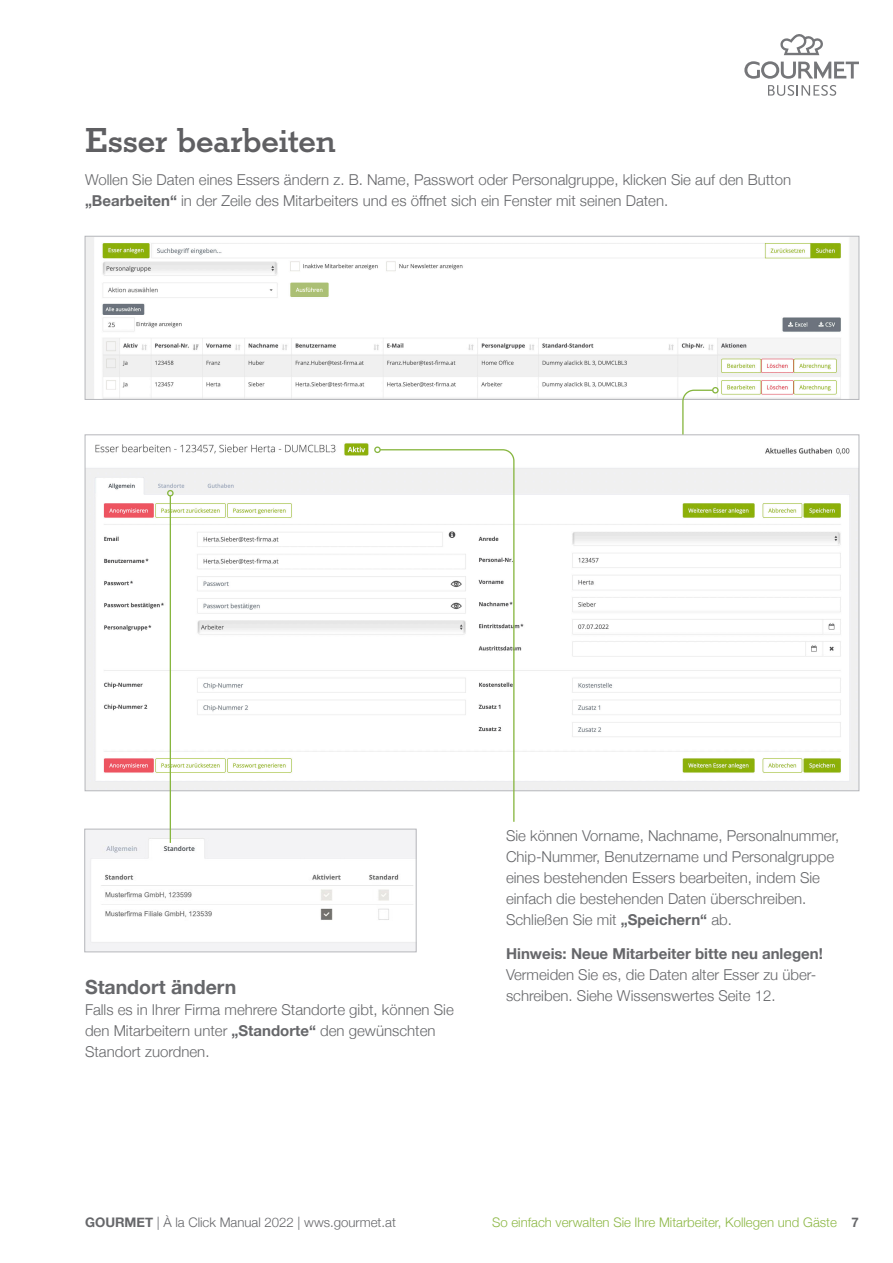
<style>
.page{position:relative;width:893px;height:1263px;background:#fff}
.page>*{position:absolute;margin:0;border:0;box-sizing:border-box;transform-origin:0 0}
.t1{font:500 36px "Stymie";color:#5f5f62}
.t2{font:700 19.5px "Helvetica Neue";color:#66676a}
.t3{font:300 15px/21px "Helvetica Neue";color:#66676a}
.t4{font:700 15px "Helvetica Neue";color:#66676a}
.t5{font:300 13.2px "Helvetica Neue";color:#8db846}
.t6{font:300 13.2px "Helvetica Neue";color:#66676a}
.s1{font-weight:700}
.s2{font-weight:700;color:#66676a}
</style>
<div class="page">
<svg style="left:744px;top:61px;width:115px;height:18px"></svg>
<svg style="left:780px;top:34px;width:43px;height:21px"></svg>
<svg style="left:768px;top:85px;width:68px;height:11px"></svg>
<img style="left:86px;top:831px;width:328px;height:119px">
<div style="left:84px;top:829px;width:332px;height:123px;border:1px solid #b6b7bb"></div>
<img style="left:87px;top:443px;width:770px;height:346px">
<img style="left:87px;top:238px;width:770px;height:160px">
<div style="left:85px;top:236px;width:774px;height:164px;border:1px solid #b6b7bb"></div>
<hr style="left:170px;top:496px;width:1px;height:347px;background:#87b63f">
<div style="left:167px;top:490px;width:7px;height:6px;border:1px solid #87b63f;border-radius:50%"></div>
<svg style="left:379px;top:448px;width:136px;height:374px"></svg>
<div style="left:374px;top:446px;width:7px;height:7px;border:1px solid #87b63f;border-radius:50%"></div>
<svg style="left:682px;top:389px;width:32px;height:47px"></svg>
<div style="left:712px;top:387px;width:7px;height:6px;border:1px solid #87b63f;border-radius:50%"></div>
<h1 class="t1" style="left:85px;top:119px;width:252px">Esser bearbeiten</h1>
<p class="t3" style="left:85px;top:168px;width:708px">Wollen Sie Daten eines Essers ändern z. B. Name, Passwort oder Personalgruppe, klicken Sie auf den Button <span class="s1">„Bearbeiten“</span> in der Zeile des Mitarbeiters und es öffnet sich ein Fenster mit seinen Daten.</p>
<h2 class="t2" style="left:85px;top:972px;width:153px">Standort ändern</h2>
<p class="t3" style="left:85px;top:998px;width:370px">Falls es in Ihrer Firma mehrere Standorte gibt, können Sie den Mitarbeitern unter <span class="s1">„Standorte“</span> den gewünschten<br>Standort zuordnen.</p>
<p class="t3" style="left:506px;top:824px;width:335px">Sie können Vorname, Nachname, Personalnummer, Chip-Nummer, Benutzername und Personalgruppe eines bestehenden Essers bearbeiten, indem Sie einfach die bestehenden Daten überschreiben.<br>Schließen Sie mit <span class="s1">„Speichern“</span> ab.</p>
<p class="t4" style="left:506px;top:942px;width:318px">Hinweis: Neue Mitarbeiter bitte neu anlegen!</p>
<p class="t3" style="left:506px;top:963px;width:312px">Vermeiden Sie es, die Daten alter Esser zu über&shy;schreiben. Siehe Wissenswertes Seite 12.</p>
<p class="t6" style="left:85px;top:1211px;width:312px"><span class="s1">GOURMET</span> | À la Click Manual 2022 | wws.gourmet.at</p>
<p class="t5" style="left:492px;top:1211px;width:368px">So einfach verwalten Sie Ihre Mitarbeiter, Kollegen und Gäste <span class="s2">7</span></p>
</div>
